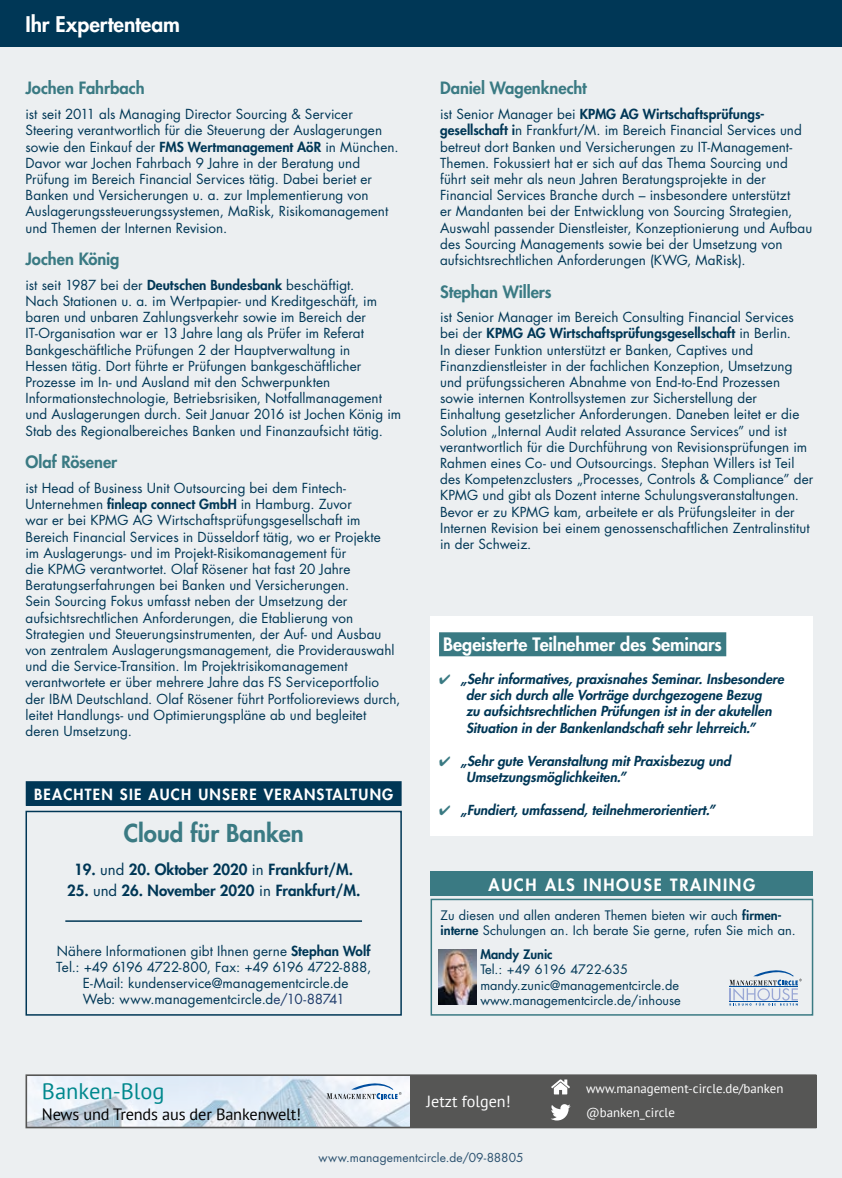
<style>
.page{position:relative;width:842px;height:1178px;background:#eceff1}
.page>*{position:absolute;margin:0;border:0;box-sizing:border-box;transform-origin:0 0}
.t1{font:800 24px "Futura Std";color:#3a7a83}
.t2{font:22.5px "PT Sans";color:#00888d}
.t3{font:800 21px "Futura Std";color:#fff}
.t4{font:800 18px "Futura Std";letter-spacing:-.005em;color:#fff}
.t5{font:800 16.5px "Futura Std";color:#3a7a83}
.t6{font:800 16.5px "Futura Std";letter-spacing:.1em;color:#fff}
.t7{font:16.35px "PT Sans";letter-spacing:-.01em;color:#000}
.t8{font:16.05px "PT Sans";color:#fff}
.t9{font:800 15px "Futura Std";color:#003756}
.t10{font:800 15px "Futura Std";letter-spacing:.08em;color:#fff}
.t11{font:13.5px/16.2px "Futura Std";letter-spacing:.005em;color:#003756}
.t12{font:italic 800 13.5px/16.2px "Futura Std";letter-spacing:.005em;color:#003756}
.t13{font:12.9px/23.7px "PT Sans";color:#fff}
.t14{font:12.75px/15.3px "Futura Std";color:#003756}
.t15{font:800 12.75px "Futura Std";color:#003756}
.t16{font:12px "Futura Std";letter-spacing:.01em;color:#2c5270}
.s1{font-weight:800}
.s2{font-weight:400}
.s3{color:#1f3c6b}
.s4{color:#3a7a83}
</style>
<div class="page">
<div style="left:0;top:0;width:842px;height:47px;background:#003756"></div>
<div style="left:431px;top:616px;width:382px;height:219px;background:#fff"></div>
<div style="left:439px;top:632px;width:287px;height:24px;background:#3a7a83"></div>
<div style="left:26px;top:782px;width:375px;height:23px;background:#003756"></div>
<div style="left:26px;top:781px;width:376px;height:25px;border:2px solid #003756"></div>
<hr style="left:65px;top:920px;width:297px;height:2px;background:#003756">
<div style="left:26px;top:811px;width:376px;height:204px;border:2px solid #003756"></div>
<img style="left:29px;top:1077px;width:381px;height:48px">
<div style="left:26px;top:1074px;width:790px;height:54px;border:2px solid #565655"></div>
<div style="left:410px;top:1075px;width:406px;height:53px;background:#565655"></div>
<svg style="left:551px;top:1104px;width:20px;height:16px"></svg>
<svg style="left:551px;top:1079px;width:19px;height:15px"></svg>
<svg style="left:327px;top:1080px;width:75px;height:19px"></svg>
<div style="left:431px;top:899px;width:382px;height:116px;border:2px solid #3a7a83"></div>
<div style="left:431px;top:871px;width:382px;height:25px;background:#3a7a83"></div>
<img style="left:438px;top:949px;width:38px;height:55px">
<svg style="left:729px;top:970px;width:73px;height:35px"></svg>
<h3 class="t3" style="left:26px;top:11px;width:156px">Ihr Expertenteam</h3>
<p class="t5" style="left:26px;top:78px;width:121px">Jochen Fahrbach</p>
<p class="t11" style="left:26px;top:106px;width:374px">ist seit 2011 als Managing Director Sourcing &amp; Servicer Steering verantwortlich für die Steuerung der Auslagerungen sowie den Einkauf der <span class="s1">FMS Wertmanagement AöR</span> in München.<br>Davor war Jochen Fahrbach 9 Jahre in der Beratung und Prüfung im Bereich Financial Services tätig. Dabei beriet er Banken und Versicherungen u. a. zur Implementierung von Auslagerungssteuerungssystemen, MaRisk, Risikomanagement und Themen der Internen Revision.</p>
<p class="t5" style="left:26px;top:249px;width:96px">Jochen König</p>
<p class="t11" style="left:26px;top:277px;width:377px">ist seit 1987 bei der <span class="s1">Deutschen Bundesbank</span> beschäftigt.<br>Nach Stationen u. a. im Wertpapier- und Kreditgeschäft, im baren und unbaren Zahlungsverkehr sowie im Bereich der IT-Organisation war er 13 Jahre lang als Prüfer im Referat Bankgeschäftliche Prüfungen 2 der Hauptverwaltung in<br>Hessen tätig. Dort führte er Prüfungen bankgeschäftlicher Prozesse im In- und Ausland mit den Schwerpunkten Informationstechnologie, Betriebsrisiken, Notfallmanagement und Auslagerungen durch. Seit Januar 2016 ist Jochen König im Stab des Regionalbereiches Banken und Finanzaufsicht tätig.</p>
<p class="t5" style="left:26px;top:452px;width:93px">Olaf Rösener</p>
<p class="t11" style="left:26px;top:480px;width:376px">ist Head of Business Unit Outsourcing bei dem Fintech-Unternehmen <span class="s1">finleap connect GmbH</span> in Hamburg. Zuvor<br>war er bei KPMG AG Wirtschaftsprüfungsgesellschaft im Bereich Financial Services in Düsseldorf tätig, wo er Projekte<br>im Auslagerungs- und im Projekt-Risikomanagement für<br>die KPMG verantwortet. Olaf Rösener hat fast 20 Jahre Beratungserfahrungen bei Banken und Versicherungen.<br>Sein Sourcing Fokus umfasst neben der Umsetzung der aufsichtsrechtlichen Anforderungen, die Etablierung von Strategien und Steuerungsinstrumenten, der Auf- und Ausbau von zentralem Auslagerungsmanagement, die Providerauswahl und die Service-Transition. Im Projektrisikomanagement verantwortete er über mehrere Jahre das FS Serviceportfolio der IBM Deutschland. Olaf Rösener führt Portfolioreviews durch, leitet Handlungs- und Optimierungspläne ab und begleitet deren Umsetzung.</p>
<p class="t10" style="left:34px;top:785px;width:361px">BEACHTEN SIE AUCH UNSERE VERANSTALTUNG</p>
<h1 class="t1" style="left:124px;top:818px;width:181px">Cloud für Banken</h1>
<p class="t9" style="left:74px;top:860px;width:280px">19. <span class="s2">und</span> 20. Oktober 2020 <span class="s2">in</span> Frankfurt/M.</p>
<p class="t9" style="left:67px;top:881px;width:295px">25. <span class="s2">und</span> 26. November 2020 <span class="s2">in</span> Frankfurt/M.</p>
<p class="t11" style="left:56px;top:943px;width:316px;text-align:center">Nähere Informationen gibt Ihnen gerne <span class="s1">Stephan Wolf </span>Tel.: +49 6196 4722-800, Fax: +49 6196 4722-888, E-Mail: kundenservice@managementcircle.de<br>Web: www.managementcircle.d<span class="s3">e/10-88741</span></p>
<p class="t5" style="left:440px;top:78px;width:148px">Daniel Wagenknecht</p>
<p class="t11" style="left:440px;top:106px;width:374px">ist Senior Manager bei <span class="s1">KPMG AG Wirtschaftsprüfungs&shy;gesellschaft i</span>n Frankfurt/M. im Bereich Financial Services und betreut dort Banken und Versicherungen zu IT-Management-Themen. Fokussiert hat er sich auf das Thema Sourcing und führt seit mehr als neun Jahren Beratungsprojekte in der Financial Services Branche durch – insbesondere unterstützt<br>er Mandanten bei der Entwicklung von Sourcing Strategien, Auswahl passender Dienstleister, Konzeptionierung und Aufbau des Sourcing Managements sowie bei der Umsetzung von aufsichtsrechtlichen Anforderungen (KWG, MaRisk).</p>
<p class="t5" style="left:440px;top:281px;width:113px">Stephan Willers</p>
<p class="t11" style="left:440px;top:309px;width:375px">ist Senior Manager im Bereich Consulting Financial Services bei der <span class="s1">KPMG AG Wirtschaftsprüfungsgesellschaft</span> in Berlin.<br>In dieser Funktion unterstützt er Banken, Captives und Finanzdienstleister in der fachlichen Konzeption, Umsetzung und prüfungssicheren Abnahme von End-to-End Prozessen sowie internen Kontrollsystemen zur Sicherstellung der Einhaltung gesetzlicher Anforderungen. Daneben leitet er die Solution „Internal Audit related Assurance Services” und ist verantwortlich für die Durchführung von Revisionsprüfungen im Rahmen eines Co- und Outsourcings. Stephan Willers ist Teil des Kompetenzclusters „Processes, Controls &amp; Compliance” der KPMG und gibt als Dozent interne Schulungsveranstaltungen.<br>Bevor er zu KPMG kam, arbeitete er als Prüfungsleiter in der Internen Revision bei einem genossenschaftlichen Zentralinstitut in der Schweiz.</p>
<h3 class="t4" style="left:443px;top:633px;width:280px">Begeisterte Teilnehmer des Seminars</h3>
<p class="t12" style="left:466px;top:671px;width:319px;text-indent:-27px"><span class="s4">✔</span> „Sehr informatives, praxisnahes Seminar. Insbesondere der sich durch alle Vorträge durchgezogene Bezug<br>zu aufsichtsrechtlichen Prüfungen ist in der akutellen Situation in der Bankenlandschaft sehr lehrreich.”</p>
<p class="t12" style="left:466px;top:753px;width:266px;text-indent:-27px"><span class="s4">✔</span> „Sehr gute Veranstaltung mit Praxisbezug und<br>Umsetzungsmöglichkeiten.”</p>
<p class="t12" style="left:439px;top:802px;width:277px"><span class="s4">✔</span> „Fundiert, umfassend, teilnehmerorientiert.”</p>
<p class="t6" style="left:489px;top:874px;width:268px">AUCH ALS INHOUSE TRAINING</p>
<p class="t14" style="left:441px;top:908px;width:357px">Zu diesen und allen anderen Themen bieten wir auch <span class="s1">firmen&shy;interne</span> Schulungen an. Ich berate Sie gerne, rufen Sie mich an.</p>
<p class="t15" style="left:480px;top:946px;width:74px">Mandy Zunic</p>
<p class="t14" style="left:480px;top:962px;width:202px">Tel.: +49 6196 4722-635 mandy.zunic@managementcircle.de www.managementcircle.de/inhouse</p>
<h2 class="t2" style="left:42px;top:1077px;width:124px">Banken-Blog</h2>
<p class="t7" style="left:42px;top:1104px;width:261px">News und Trends aus der Bankenwelt!</p>
<p class="t8" style="left:426px;top:1091px;width:86px">Jetzt folgen!</p>
<p class="t13" style="left:586px;top:1076px;width:199px">www.management-circle.de/banken @banken_circle</p>
<p class="t16" style="left:318px;top:1149px;width:206px">www.managementcircle.de/09-88805</p>
</div>
